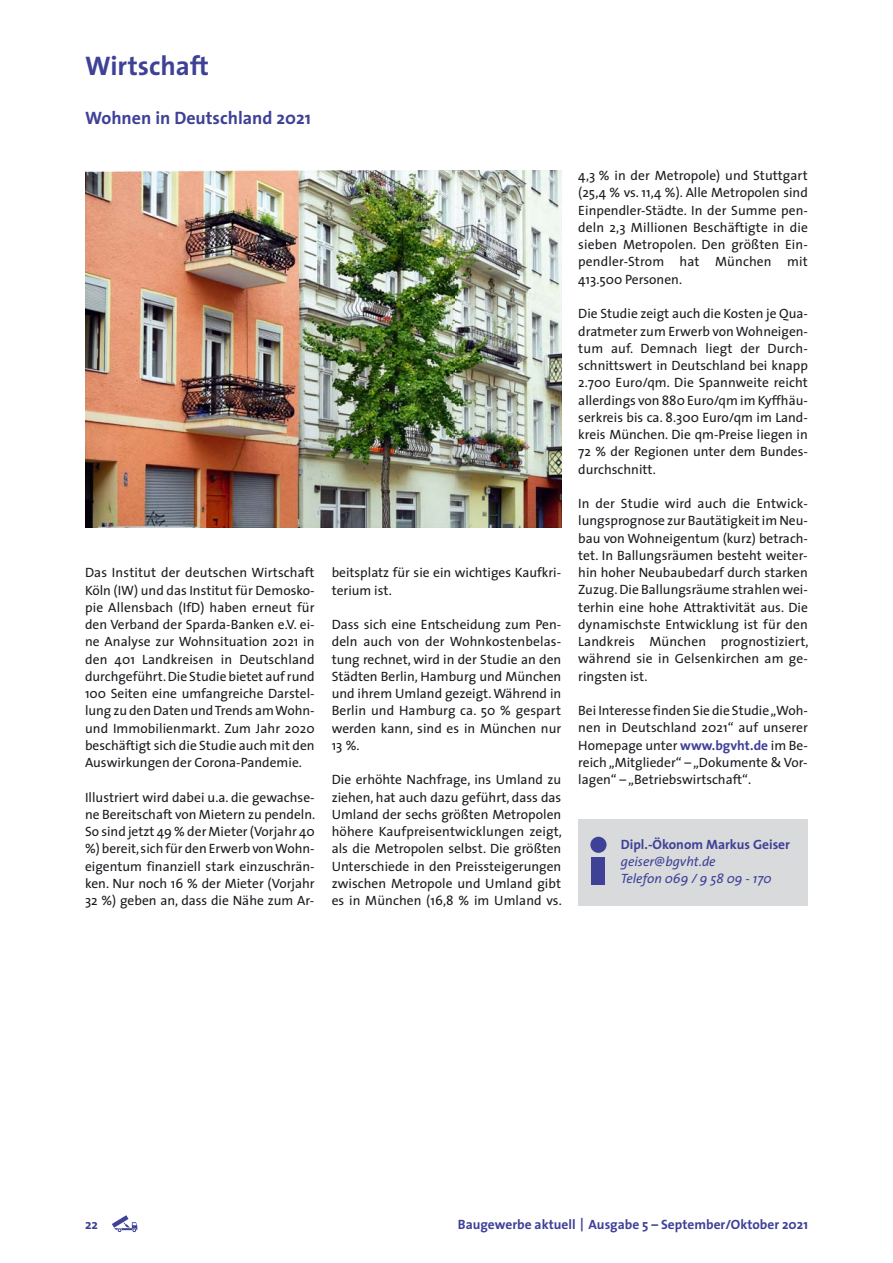
<style>
.page{position:relative;width:893px;height:1263px;background:#fff}
.page>*{position:absolute;margin:0;border:0;box-sizing:border-box;transform-origin:0 0}
.t1{font:700 27px "The Sans";color:#3f4197}
.t2{font:700 18px "The Sans";color:#3f4197}
.t3{font:13.5px/17.2px "The Sans";color:#1b1c20;text-align:justify}
.t4{font:700 13.5px "The Sans";color:#3f4197}
.t5{font:italic 13.5px/17.2px "The Sans";color:#3f4197}
.s1{font-weight:700;color:#3f4197}
</style>
<div class="page">
<svg style="left:112px;top:1215px;width:25px;height:17px"></svg>
<div style="left:578px;top:819px;width:230px;height:87px;background:#d8dadc"></div>
<div style="left:590px;top:837px;width:16px;height:16px;background:#3f4197;border-radius:50%"></div>
<div style="left:592px;top:857px;width:13px;height:28px;background:#3f4197"></div>
<img style="left:85px;top:170px;width:476px;height:357px">
<h1 class="t1" style="left:85px;top:55px;width:126px">Wirtschaft</h1>
<h2 class="t2" style="left:85px;top:111px;width:227px">Wohnen in Deutschland 2021</h2>
<p class="t3" style="left:85px;top:565px;width:231px">Das Institut der deutschen Wirtschaft Köln (IW) und das Institut für Demosko&shy;pie Allensbach (IfD) haben erneut für den Verband der Sparda-Banken e.V. ei&shy;ne Analyse zur Wohnsituation 2021 in den 401 Landkreisen in Deutschland durchgeführt. Die Studie bietet auf rund 100 Seiten eine umfangreiche Darstel&shy;lung zu den Daten und Trends am Wohn&shy;und Immobilienmarkt. Zum Jahr 2020 beschäftigt sich die Studie auch mit den Auswirkungen der Corona-Pandemie.</p>
<p class="t3" style="left:85px;top:789px;width:232px">Illustriert wird dabei u.a. die gewachse&shy;ne Bereitschaft von Mietern zu pendeln.<br>So sind jetzt 49 % der Mieter (Vorjahr 40 %) bereit, sich für den Erwerb von Wohn&shy;eigentum finanziell stark einzuschrän&shy;ken. Nur noch 16 % der Mieter (Vorjahr 32 %) geben an, dass die Nähe zum Ar-</p>
<p class="t3" style="left:332px;top:565px;width:231px">beitsplatz für sie ein wichtiges Kaufkri&shy;terium ist.</p>
<p class="t3" style="left:332px;top:617px;width:231px">Dass sich eine Entscheidung zum Pen&shy;deln auch von der Wohnkostenbelas&shy;tung rechnet, wird in der Studie an den Städten Berlin, Hamburg und München und ihrem Umland gezeigt. Während in Berlin und Hamburg ca. 50 % gespart werden kann, sind es in München nur 13 %.</p>
<p class="t3" style="left:332px;top:772px;width:232px">Die erhöhte Nachfrage, ins Umland zu ziehen, hat auch dazu geführt, dass das Umland der sechs größten Metropolen höhere Kaufpreisentwicklungen zeigt, als die Metropolen selbst. Die größten Unterschiede in den Preissteigerungen zwischen Metropole und Umland gibt es in München (16,8 % im Umland vs.</p>
<p class="t3" style="left:578px;top:168px;width:231px">4,3 % in der Metropole) und Stuttgart (25,4 % vs. 11,4 %). Alle Metropolen sind Einpendler-Städte. In der Summe pen&shy;deln 2,3 Millionen Beschäftigte in die sieben Metropolen. Den größten Ein&shy;pendler-Strom hat München mit 413.500 Personen.</p>
<p class="t3" style="left:578px;top:306px;width:231px">Die Studie zeigt auch die Kosten je Qua&shy;dratmeter zum Erwerb von Wohneigen&shy;tum auf. Demnach liegt der Durch&shy;schnittswert in Deutschland bei knapp 2.700 Euro/qm. Die Spannweite reicht allerdings von 880 Euro/qm im Kyffhäu&shy;serkreis bis ca. 8.300 Euro/qm im Land&shy;kreis München. Die qm-Preise liegen in 72 % der Regionen unter dem Bundes&shy;durchschnitt.</p>
<p class="t3" style="left:578px;top:496px;width:232px">In der Studie wird auch die Entwick&shy;lungsprognose zur Bautätigkeit im Neu&shy;bau von Wohneigentum (kurz) betrach&shy;tet. In Ballungsräumen besteht weiter&shy;hin hoher Neubaubedarf durch starken Zuzug. Die Ballungsräume strahlen wei&shy;terhin eine hohe Attraktivität aus. Die dynamischste Entwicklung ist für den Landkreis München prognostiziert, während sie in Gelsenkirchen am ge&shy;ringsten ist.</p>
<p class="t3" style="left:578px;top:703px;width:231px">Bei Interesse finden Sie die Studie „Woh&shy;nen in Deutschland 2021“ auf unserer Homepage unter <span class="s1">www.bgvht.de</span> im Be&shy;reich „Mitglieder“ – „Dokumente &amp; Vor&shy;lagen“ – „Betriebswirtschaft“.</p>
<p class="t4" style="left:621px;top:838px;width:171px">Dipl.-Ökonom Markus Geiser</p>
<p class="t5" style="left:621px;top:854px;width:152px">geiser@bgvht.de<br>Telefon 069 / 9 58 09 - 170</p>
<p class="t4" style="left:85px;top:1219px;width:14px">22</p>
<p class="t4" style="left:458px;top:1219px;width:351px">Baugewerbe aktuell | Ausgabe 5 – September/Oktober 2021</p>
</div>
